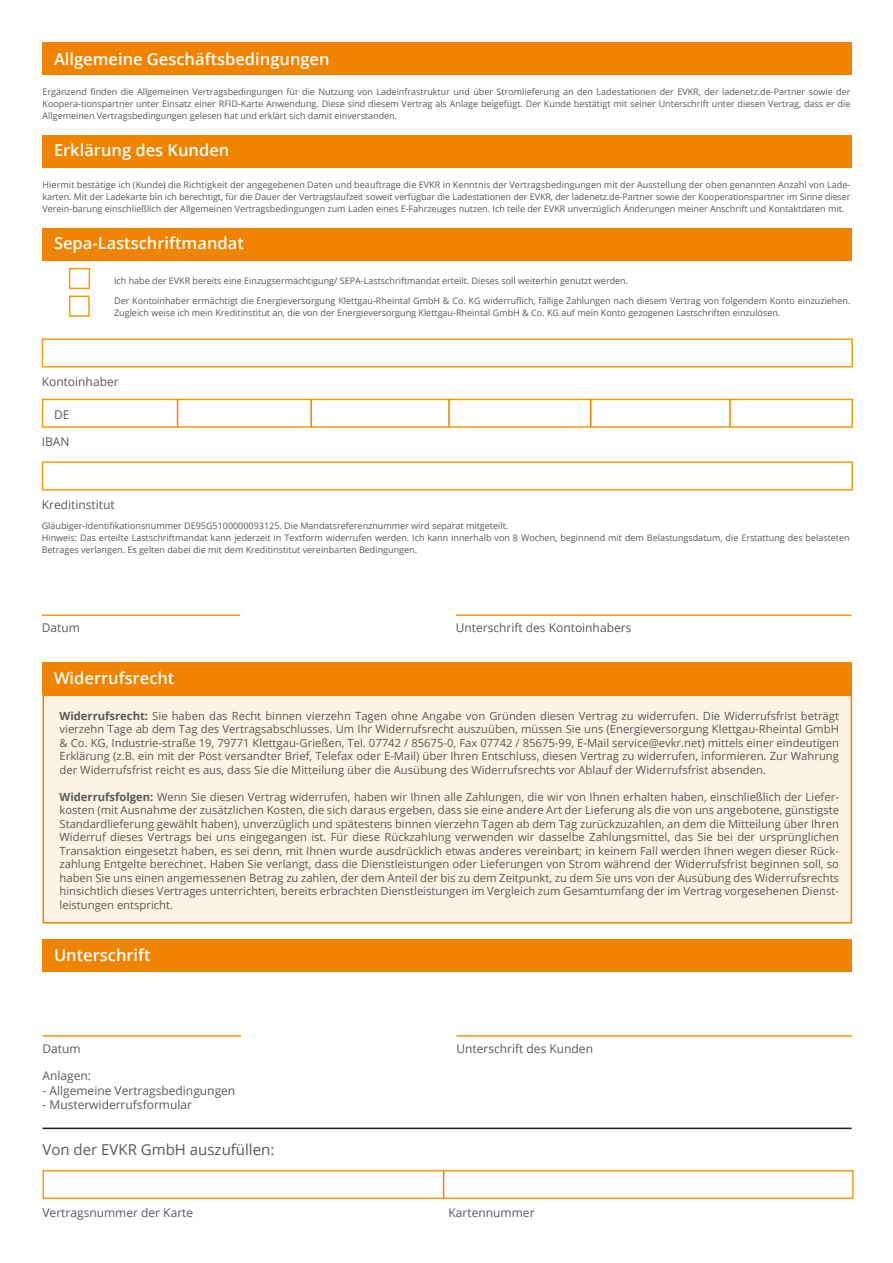
<style>
.page{position:relative;width:893px;height:1263px;background:#fff}
.page>*{position:absolute;margin:0;border:0;box-sizing:border-box;transform-origin:0 0}
.t1{font:600 16.5px "Open Sans";color:#fff}
.t2{font:15px "Open Sans";color:#595959}
.t3{font:12px "Open Sans";color:#595959}
.t4{font:11.25px/13.5px "Open Sans";color:#595959;text-align:justify}
.t5{font:9px/12px "Open Sans";color:#595959}
.s1{font-weight:700}
</style>
<div class="page">
<div style="left:43px;top:694px;width:809px;height:229px;background:#fcf3e4;border:2px solid #f08300"></div>
<div style="left:43px;top:42px;width:809px;height:33px;background:#f08300"></div>
<div style="left:43px;top:135px;width:809px;height:33px;background:#f08300"></div>
<div style="left:43px;top:228px;width:809px;height:33px;background:#f08300"></div>
<div style="left:42px;top:338px;width:811px;height:29px;border:2px solid #f59c0d"></div>
<div style="left:42px;top:399px;width:811px;height:29px;border:2px solid #f59c0d"></div>
<div style="left:42px;top:461px;width:811px;height:29px;border:2px solid #f59c0d"></div>
<hr style="left:42px;top:614px;width:198px;height:2px;background:#f59c0d">
<hr style="left:456px;top:614px;width:395px;height:2px;background:#f59c0d">
<div style="left:69px;top:268px;width:21px;height:21px;border:2px solid #f59c0d"></div>
<div style="left:69px;top:296px;width:21px;height:21px;border:1px solid #f59c0d"></div>
<div style="left:43px;top:662px;width:809px;height:33px;background:#f08300"></div>
<div style="left:43px;top:939px;width:809px;height:33px;background:#f08300"></div>
<hr style="left:43px;top:1035px;width:198px;height:2px;background:#f59c0d">
<hr style="left:456px;top:1035px;width:396px;height:2px;background:#f59c0d">
<hr style="left:43px;top:1127px;width:808px;height:2px;background:#231f20">
<div style="left:43px;top:1170px;width:811px;height:29px;border:2px solid #f59c0d"></div>
<svg style="left:177px;top:399px;width:1px;height:28px"></svg>
<hr style="left:310px;top:399px;width:2px;height:28px;background:#f08300">
<hr style="left:448px;top:399px;width:2px;height:28px;background:#f08300">
<svg style="left:590px;top:399px;width:1px;height:28px"></svg>
<hr style="left:729px;top:399px;width:2px;height:28px;background:#f08300">
<svg style="left:443px;top:1170px;width:1px;height:28px"></svg>
<p class="t1" style="left:54px;top:47px;width:277px">Allgemeine Geschäftsbedingungen</p>
<p class="t5" style="left:43px;top:86px;width:809px;text-align:justify">Ergänzend finden die Allgemeinen Vertragsbedingungen für die Nutzung von Ladeinfrastruktur und über Stromlieferung an den Ladestationen der EVKR, der ladenetz.de-Partner sowie der Koopera-tionspartner unter Einsatz einer RFID-Karte Anwendung. Diese sind diesem Vertrag als Anlage beigefügt. Der Kunde bestätigt mit seiner Unterschrift unter diesen Vertrag, dass er die Allgemeinen Vertragsbedingungen gelesen hat und erklärt sich damit einverstanden.</p>
<p class="t1" style="left:54px;top:139px;width:177px">Erklärung des Kunden</p>
<p class="t5" style="left:43px;top:178px;width:809px">Hiermit bestätige ich (Kunde) die Richtigkeit der angegebenen Daten und beauftrage die EVKR in Kenntnis der Vertragsbedingungen mit der Ausstellung der oben genannten Anzahl von Lade-</p>
<p class="t5" style="left:43px;top:190px;width:809px">karten. Mit der Ladekarte bin ich berechtigt, für die Dauer der Vertragslaufzeit soweit verfügbar die Ladestationen der EVKR, der ladenetz.de-Partner sowie der Kooperationspartner im Sinne dieser<br>Verein-barung einschließlich der Allgemeinen Vertragsbedingungen zum Laden eines E-Fahrzeuges nutzen. Ich teile der EVKR unverzüglich Änderungen meiner Anschrift und Kontaktdaten mit.</p>
<p class="t1" style="left:54px;top:232px;width:191px">Sepa-Lastschriftmandat</p>
<p class="t5" style="left:114px;top:275px;width:516px">Ich habe der EVKR bereits eine Einzugsermächtigung/ SEPA-Lastschriftmandat erteilt. Dieses soll weiterhin genutzt werden.</p>
<p class="t5" style="left:114px;top:294px;width:738px">Der Kontoinhaber ermächtigt die Energieversorgung Klettgau-Rheintal GmbH &amp; Co. KG widerruflich, fällige Zahlungen nach diesem Vertrag von folgendem Konto einzuziehen.<br>Zugleich weise ich mein Kreditinstitut an, die von der Energieversorgung Klettgau-Rheintal GmbH &amp; Co. KG auf mein Konto gezogenen Lastschriften einzulösen.</p>
<p class="t3" style="left:42px;top:373px;width:78px">Kontoinhaber</p>
<p class="t3" style="left:54px;top:406px;width:17px">DE</p>
<p class="t3" style="left:42px;top:434px;width:29px">IBAN</p>
<p class="t3" style="left:42px;top:496px;width:74px">Kreditinstitut</p>
<p class="t5" style="left:42px;top:519px;width:468px">Gläubiger-Identifikationsnummer DE95G5100000093125. Die Mandatsreferenznummer wird separat mitgeteilt.</p>
<p class="t5" style="left:42px;top:531px;width:809px">Hinweis: Das erteilte Lastschriftmandat kann jederzeit in Textform widerrufen werden. Ich kann innerhalb von 8 Wochen, beginnend mit dem Belastungsdatum, die Erstattung des belasteten<br>Betrages verlangen. Es gelten dabei die mit dem Kreditinstitut vereinbarten Bedingungen.</p>
<p class="t3" style="left:42px;top:619px;width:40px">Datum</p>
<p class="t3" style="left:456px;top:619px;width:177px">Unterschrift des Kontoinhabers</p>
<p class="t1" style="left:54px;top:667px;width:122px">Widerrufsrecht</p>
<p class="t4" style="left:60px;top:709px;width:781px"><span class="s1">Widerrufsrecht:</span> Sie haben das Recht binnen vierzehn Tagen ohne Angabe von Gründen diesen Vertrag zu widerrufen. Die Widerrufsfrist beträgt vierzehn Tage ab dem Tag des Vertragsabschlusses. Um Ihr Widerrufsrecht auszuüben, müssen Sie uns (Energieversorgung Klettgau-Rheintal GmbH &amp; Co. KG, Industrie-straße 19, 79771 Klettgau-Grießen, Tel. 07742 / 85675-0, Fax 07742 / 85675-99, E-Mail service@evkr.net) mittels einer eindeutigen Erklärung (z.B. ein mit der Post versandter Brief, Telefax oder E-Mail) über Ihren Entschluss, diesen Vertrag zu widerrufen, informieren. Zur Wahrung der Widerrufsfrist reicht es aus, dass Sie die Mitteilung über die Ausübung des Widerrufsrechts vor Ablauf der Widerrufsfrist absenden.</p>
<p class="t4" style="left:60px;top:790px;width:781px"><span class="s1">Widerrufsfolgen:</span> Wenn Sie diesen Vertrag widerrufen, haben wir Ihnen alle Zahlungen, die wir von Ihnen erhalten haben, einschließlich der Liefer&shy;kosten (mit Ausnahme der zusätzlichen Kosten, die sich daraus ergeben, dass sie eine andere Art der Lieferung als die von uns angebotene, günstigste Standardlieferung gewählt haben), unverzüglich und spätestens binnen vierzehn Tagen ab dem Tag zurückzuzahlen, an dem die Mitteilung über Ihren Widerruf dieses Vertrags bei uns eingegangen ist. Für diese Rückzahlung verwenden wir dasselbe Zahlungsmittel, das Sie bei der ursprünglichen Transaktion eingesetzt haben, es sei denn, mit Ihnen wurde ausdrücklich etwas anderes vereinbart; in keinem Fall werden Ihnen wegen dieser Rück&shy;zahlung Entgelte berechnet. Haben Sie verlangt, dass die Dienstleistungen oder Lieferungen von Strom während der Widerrufsfrist beginnen soll, so haben Sie uns einen angemessenen Betrag zu zahlen, der dem Anteil der bis zu dem Zeitpunkt, zu dem Sie uns von der Ausübung des Widerrufsrechts hinsichtlich dieses Vertrages unterrichten, bereits erbrachten Dienstleistungen im Vergleich zum Gesamtumfang der im Vertrag vorgesehenen Dienst&shy;leistungen entspricht.</p>
<p class="t1" style="left:54px;top:944px;width:98px">Unterschrift</p>
<p class="t3" style="left:43px;top:1040px;width:40px">Datum</p>
<p class="t3" style="left:456px;top:1040px;width:138px">Unterschrift des Kunden</p>
<p class="t3" style="left:43px;top:1067px;width:50px">Anlagen:</p>
<p class="t3" style="left:43px;top:1082px;width:194px">- Allgemeine Vertragsbedingungen</p>
<p class="t3" style="left:43px;top:1096px;width:151px">- Musterwiderrufsformular</p>
<p class="t2" style="left:43px;top:1139px;width:233px">Von der EVKR GmbH auszufüllen:</p>
<p class="t3" style="left:43px;top:1204px;width:152px">Vertragsnummer der Karte</p>
<p class="t3" style="left:449px;top:1204px;width:87px">Kartennummer</p>
</div>
